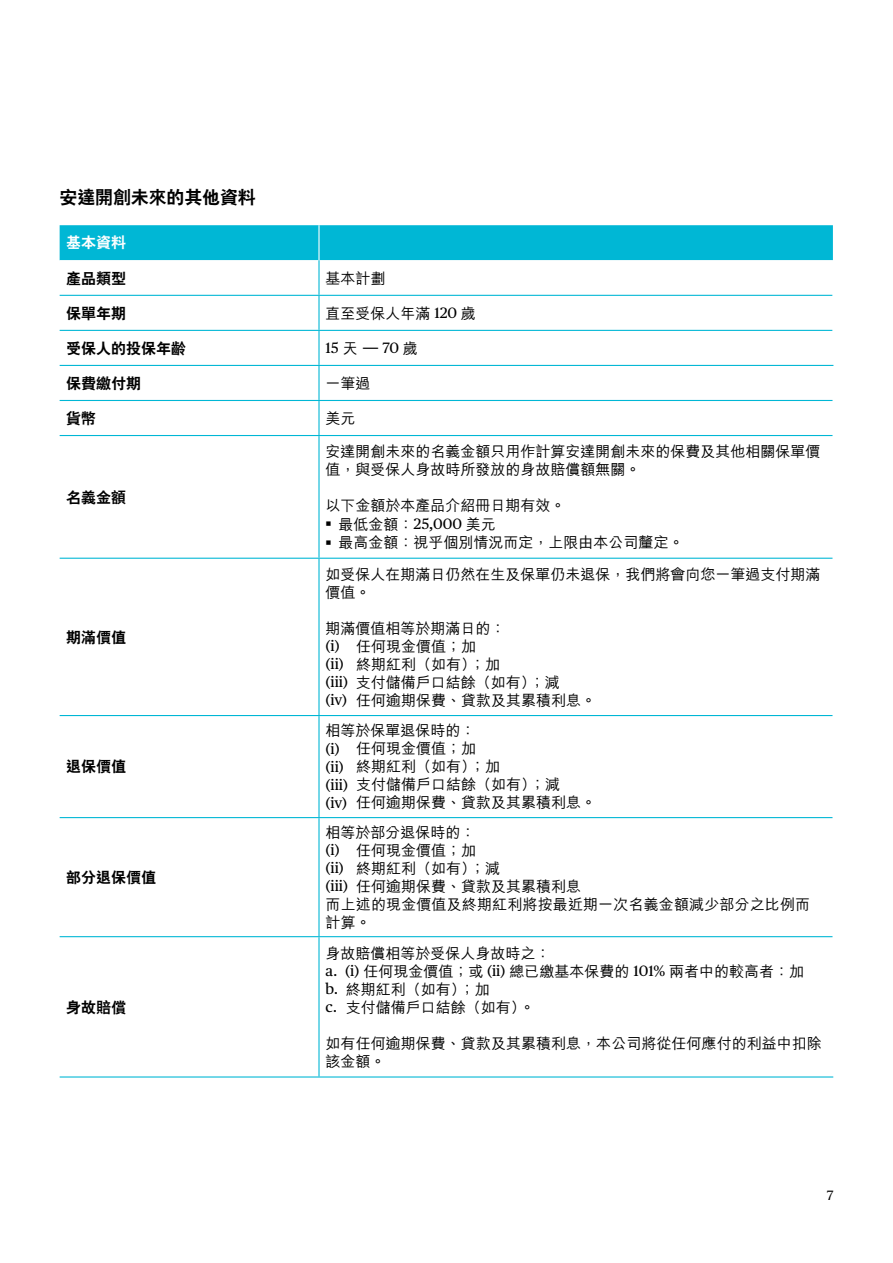
<style>
.page{position:relative;width:893px;height:1263px;background:#fff}
.page>*{position:absolute;margin:0;border:0;box-sizing:border-box;transform-origin:0 0}
.t1{font:800 18px "C Hei 2 HK";letter-spacing:-.01em;color:#000}
.t2{font:500 15px/18px "M Hei HK";color:#000}
.t3{font:800 15px "C Hei 2 HK";color:#000}
.t4{font:15px "Chubb Publico Text";color:#000}
.t5{font:800 15px "C Hei 2 HK";color:#fff}
.t6{font:13.5px "Chubb Publico Text";color:#000}
.s1{font-family:"Chubb Publico Text";font-weight:400}
.s2{font-family:"M Hei HK";font-weight:500}
</style>
<div class="page">
<div style="left:60px;top:225px;width:773px;height:35px;background:#00b7d5"></div>
<svg style="left:60px;top:260px;width:773px;height:105px"></svg>
<hr style="left:318px;top:225px;width:2px;height:35px;background:#fff">
<hr style="left:318px;top:260px;width:2px;height:35px;background:#00b7d5">
<hr style="left:318px;top:296px;width:2px;height:34px;background:#00b7d5">
<hr style="left:318px;top:331px;width:2px;height:34px;background:#00b7d5">
<hr style="left:318px;top:366px;width:2px;height:34px;background:#00b7d5">
<hr style="left:318px;top:401px;width:2px;height:34px;background:#00b7d5">
<hr style="left:318px;top:436px;width:2px;height:122px;background:#00b7d5">
<hr style="left:318px;top:559px;width:2px;height:156px;background:#00b7d5">
<hr style="left:318px;top:716px;width:2px;height:101px;background:#00b7d5">
<hr style="left:318px;top:818px;width:2px;height:118px;background:#00b7d5">
<hr style="left:318px;top:937px;width:2px;height:139px;background:#00b7d5">
<hr style="left:60px;top:295px;width:259px;height:1px;background:#00b7d5">
<hr style="left:319px;top:295px;width:513px;height:1px;background:#00b7d5">
<hr style="left:60px;top:330px;width:259px;height:1px;background:#00b7d5">
<hr style="left:319px;top:330px;width:513px;height:1px;background:#00b7d5">
<hr style="left:60px;top:365px;width:259px;height:1px;background:#00b7d5">
<hr style="left:319px;top:365px;width:514px;height:1px;background:#00b7d5">
<hr style="left:60px;top:400px;width:259px;height:1px;background:#00b7d5">
<hr style="left:319px;top:400px;width:513px;height:1px;background:#00b7d5">
<hr style="left:60px;top:435px;width:259px;height:1px;background:#00b7d5">
<hr style="left:319px;top:435px;width:513px;height:1px;background:#00b7d5">
<hr style="left:60px;top:558px;width:259px;height:1px;background:#00b7d5">
<hr style="left:319px;top:558px;width:513px;height:1px;background:#00b7d5">
<hr style="left:60px;top:715px;width:259px;height:1px;background:#00b7d5">
<hr style="left:319px;top:715px;width:513px;height:1px;background:#00b7d5">
<hr style="left:60px;top:817px;width:259px;height:1px;background:#00b7d5">
<hr style="left:319px;top:817px;width:513px;height:1px;background:#00b7d5">
<hr style="left:60px;top:936px;width:259px;height:1px;background:#00b7d5">
<hr style="left:319px;top:936px;width:513px;height:1px;background:#00b7d5">
<hr style="left:60px;top:1076px;width:259px;height:1px;background:#00b7d5">
<hr style="left:319px;top:1076px;width:514px;height:1px;background:#00b7d5">
<p class="t1" style="left:60px;top:186px;width:198px">安達開創未來的其他資料</p>
<p class="t5" style="left:66px;top:233px;width:62px">基本資料</p>
<p class="t3" style="left:66px;top:268px;width:62px">產品類型</p>
<p class="t2" style="left:326px;top:268px;width:61px">基本計劃</p>
<p class="t3" style="left:66px;top:303px;width:62px">保單年期</p>
<p class="t2" style="left:326px;top:303px;width:152px">直至受保人年滿 <span class="s1">120</span> 歲</p>
<p class="t3" style="left:66px;top:338px;width:121px">受保人的投保年齡</p>
<p class="t4" style="left:326px;top:336px;width:94px">15 <span class="s2">天 –</span> 70 <span class="s2">歲</span></p>
<p class="t3" style="left:66px;top:373px;width:76px">保費繳付期</p>
<p class="t2" style="left:326px;top:373px;width:46px">一筆過</p>
<p class="t3" style="left:66px;top:408px;width:31px">貨幣</p>
<p class="t2" style="left:326px;top:408px;width:31px">美元</p>
<p class="t3" style="left:66px;top:487px;width:61px">名義金額</p>
<p class="t3" style="left:66px;top:627px;width:61px">期滿價值</p>
<p class="t3" style="left:66px;top:757px;width:61px">退保價值</p>
<p class="t3" style="left:66px;top:867px;width:91px">部分退保價值</p>
<p class="t3" style="left:66px;top:997px;width:61px">身故賠償</p>
<p class="t2" style="left:326px;top:441px;width:497px">安達開創未來的名義金額只用作計算安達開創未來的保費及其他相關保單價值，與受保人身故時所發放的身故賠償額無關。</p>
<p class="t2" style="left:326px;top:496px;width:242px">以下金額於本產品介紹冊日期有效。</p>
<p class="t2" style="left:326px;top:514px;width:172px"><sup>■</sup> 最低金額：<span class="s1">25,000</span> 美元</p>
<p class="t2" style="left:326px;top:532px;width:360px"><sup>■</sup> 最高金額：視乎個別情況而定，上限由本公司釐定。</p>
<p class="t2" style="left:326px;top:564px;width:496px">如受保人在期滿日仍然在生及保單仍未退保，我們將會向您一筆過支付期滿價值。</p>
<p class="t2" style="left:326px;top:618px;width:272px">期滿價值相等於期滿日的：<br><span class="s1">(i)</span> 任何現金價值；加<br><span class="s1">(ii)</span> 終期紅利（如有）；加<br><span class="s1">(iii)</span> 支付儲備戶口結餘（如有）；減<br><span class="s1">(iv)</span> 任何逾期保費、貸款及其累積利息。</p>
<p class="t2" style="left:326px;top:721px;width:272px">相等於保單退保時的：<br><span class="s1">(i)</span> 任何現金價值；加<br><span class="s1">(ii)</span> 終期紅利（如有）；加<br><span class="s1">(iii)</span> 支付儲備戶口結餘（如有）；減<br><span class="s1">(iv)</span> 任何逾期保費、貸款及其累積利息。</p>
<p class="t2" style="left:326px;top:822px;width:486px">相等於部分退保時的：<br><span class="s1">(i)</span> 任何現金價值；加<br><span class="s1">(ii)</span> 終期紅利（如有）；減<br><span class="s1">(iii)</span> 任何逾期保費、貸款及其累積利息<br>而上述的現金價值及終期紅利將按最近期一次名義金額減少部分之比例而計算。</p>
<p class="t2" style="left:326px;top:943px;width:480px">身故賠償相等於受保人身故時之：<br><span class="s1">a. (i)</span> 任何現金價值；或 <span class="s1">(ii)</span> 總已繳基本保費的 <span class="s1">101%</span> 兩者中的較高者：加<span class="s1">b.</span> 終期紅利（如有）；加<br><span class="s1">c.</span> 支付儲備戶口結餘（如有）。</p>
<p class="t2" style="left:326px;top:1033px;width:498px">如有任何逾期保費、貸款及其累積利息，本公司將從任何應付的利益中扣除該金額。</p>
<p class="t6" style="left:827px;top:1185px;width:8px">7</p>
</div>
